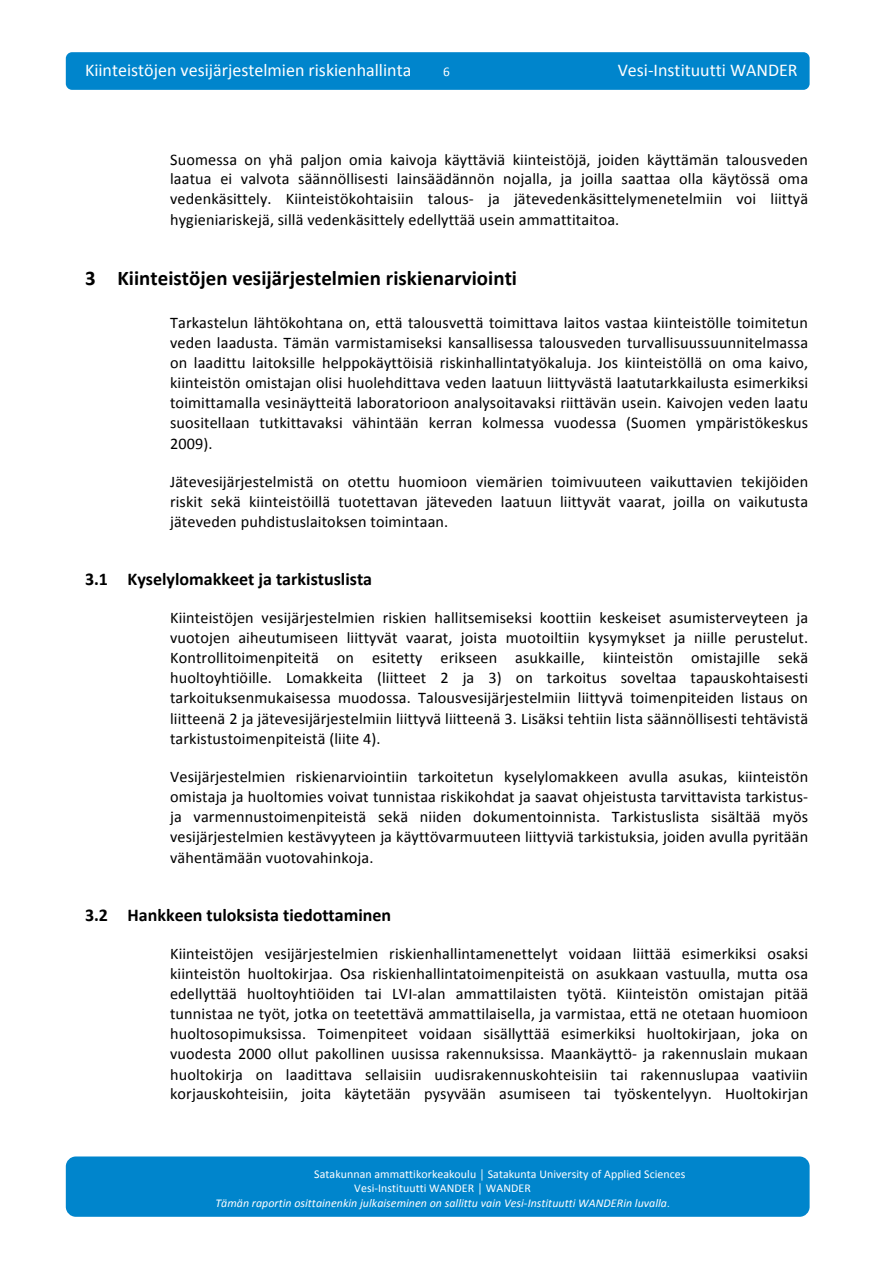
<style>
.page{position:relative;width:893px;height:1263px;background:#fff}
.page>*{position:absolute;margin:0;border:0;box-sizing:border-box;transform-origin:0 0}
.t1{font:700 20.85px "Calibri";color:#000}
.t2{font:18px "Calibri";color:#fff}
.t3{font:700 18px "Calibri";color:#000}
.t4{font:16.2px/20.1px "Calibri";letter-spacing:.01em;color:#000;text-align:justify}
.t5{font:13.35px "Calibri";color:#fff}
.t6{font:11.85px "Calibri";letter-spacing:.005em;color:#fff}
.t7{font:italic 11.85px "Calibri";letter-spacing:.005em;color:#fff}
.s1{font-style:normal;font-size:10.5px}
</style>
<div class="page">
<div style="left:66px;top:52px;width:743px;height:38px;background:#0085cc;border-radius:6px"></div>
<div style="left:66px;top:1156px;width:743px;height:61px;background:#0085cc;border-radius:10px"></div>
<p class="t2" style="left:85px;top:59px;width:328px">Kiinteistöjen vesijärjestelmien riskienhallinta</p>
<p class="t5" style="left:443px;top:64px;width:8px">6</p>
<p class="t2" style="left:617px;top:59px;width:181px">Vesi--‐Instituutti WANDER</p>
<p class="t4" style="left:170px;top:149px;width:639px">Suomessa on yhä paljon omia kaivoja käyttäviä kiinteistöjä, joiden käyttämän talousveden laatua ei valvota säännöllisesti lainsäädännön nojalla, ja joilla saattaa olla käytössä oma vedenkäsittely. Kiinteistökohtaisiin talous--‐ ja jätevedenkäsittelymenetelmiin voi liittyä hygieniariskejä, sillä vedenkäsittely edellyttää usein ammattitaitoa.</p>
<p class="t1" style="left:85px;top:265px;width:433px">3 Kiinteistöjen vesijärjestelmien riskienarviointi</p>
<p class="t4" style="left:170px;top:312px;width:639px">Tarkastelun lähtökohtana on, että talousvettä toimittava laitos vastaa kiinteistölle toimitetun veden laadusta. Tämän varmistamiseksi kansallisessa talousveden turvallisuussuunnitelmassa on laadittu laitoksille helppokäyttöisiä riskinhallintatyökaluja. Jos kiinteistöllä on oma kaivo, kiinteistön omistajan olisi huolehdittava veden laatuun liittyvästä laatutarkkailusta esimerkiksi toimittamalla vesinäytteitä laboratorioon analysoitavaksi riittävän usein. Kaivojen veden laatu suositellaan tutkittavaksi vähintään kerran kolmessa vuodessa (Suomen ympäristökeskus 2009).</p>
<p class="t4" style="left:170px;top:471px;width:639px">Jätevesijärjestelmistä on otettu huomioon viemärien toimivuuteen vaikuttavien tekijöiden riskit sekä kiinteistöillä tuotettavan jäteveden laatuun liittyvät vaarat, joilla on vaikutusta jäteveden puhdistuslaitoksen toimintaan.</p>
<p class="t3" style="left:85px;top:568px;width:288px">3.1 Kyselylomakkeet ja tarkistuslista</p>
<p class="t4" style="left:170px;top:607px;width:639px">Kiinteistöjen vesijärjestelmien riskien hallitsemiseksi koottiin keskeiset asumisterveyteen ja vuotojen aiheutumiseen liittyvät vaarat, joista muotoiltiin kysymykset ja niille perustelut.<br>Kontrollitoimenpiteitä on esitetty erikseen asukkaille, kiinteistön omistajille sekä huoltoyhtiöille. Lomakkeita (liitteet 2 ja 3) on tarkoitus soveltaa tapauskohtaisesti tarkoituksenmukaisessa muodossa. Talousvesijärjestelmiin liittyvä toimenpiteiden listaus on liitteenä 2 ja jätevesijärjestelmiin liittyvä liitteenä 3. Lisäksi tehtiin lista säännöllisesti tehtävistä tarkistustoimenpiteistä (liite 4).</p>
<p class="t4" style="left:170px;top:766px;width:639px">Vesijärjestelmien riskienarviointiin tarkoitetun kyselylomakkeen avulla asukas, kiinteistön omistaja ja huoltomies voivat tunnistaa riskikohdat ja saavat ohjeistusta tarvittavista tarkistus--‐ ja varmennustoimenpiteistä sekä niiden dokumentoinnista. Tarkistuslista sisältää myös vesijärjestelmien kestävyyteen ja käyttövarmuuteen liittyviä tarkistuksia, joiden avulla pyritään vähentämään vuotovahinkoja.</p>
<p class="t3" style="left:85px;top:903px;width:308px">3.2 Hankkeen tuloksista tiedottaminen</p>
<p class="t4" style="left:170px;top:943px;width:639px">Kiinteistöjen vesijärjestelmien riskienhallintamenettelyt voidaan liittää esimerkiksi osaksi kiinteistön huoltokirjaa. Osa riskienhallintatoimenpiteistä on asukkaan vastuulla, mutta osa edellyttää huoltoyhtiöiden tai LVI--‐alan ammattilaisten työtä. Kiinteistön omistajan pitää tunnistaa ne työt, jotka on teetettävä ammattilaisella, ja varmistaa, että ne otetaan huomioon huoltosopimuksissa. Toimenpiteet voidaan sisällyttää esimerkiksi huoltokirjaan, joka on vuodesta 2000 ollut pakollinen uusissa rakennuksissa. Maankäyttö--‐ ja rakennuslain mukaan huoltokirja on laadittava sellaisiin uudisrakennuskohteisiin tai rakennuslupaa vaativiin korjauskohteisiin, joita käytetään pysyvään asumiseen tai työskentelyyn. Huoltokirjan</p>
<p class="t6" style="left:314px;top:1167px;width:372px">Satakunnan ammattikorkeakoulu │ Satakunta University of Applied Sciences</p>
<p class="t6" style="left:354px;top:1181px;width:178px">Vesi--‐Instituutti WANDER │ WANDER</p>
<p class="t7" style="left:215px;top:1196px;width:456px">Tämän raportin osittainenkin julkaiseminen on sallittu vain Vesi--‐Instituutti WANDERin luvalla<span class="s1">.</span></p>
</div>
